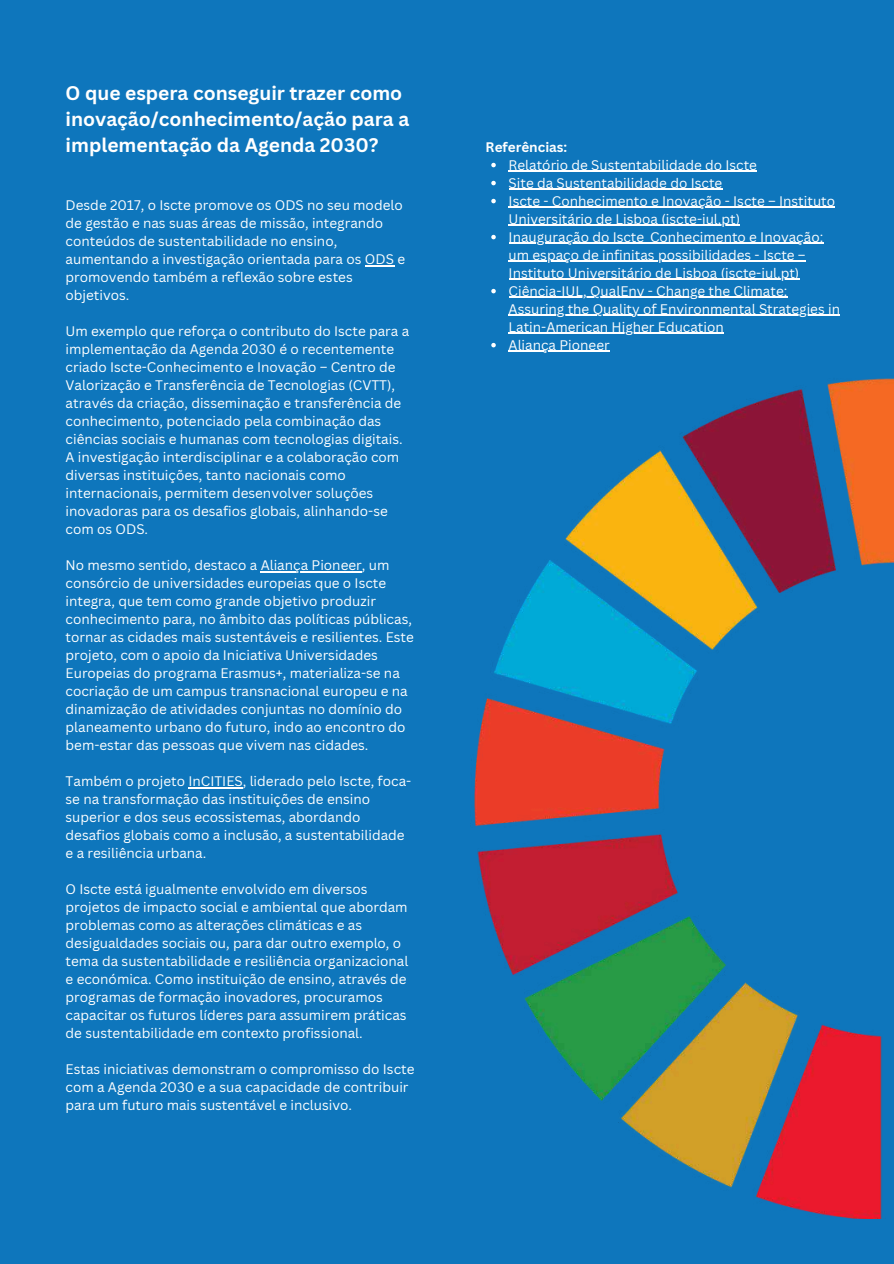
<style>
.page{position:relative;width:894px;height:1264px;background:#fff}
.page>*{position:absolute;margin:0;border:0;box-sizing:border-box;transform-origin:0 0}
.t1{font:700 19.2px/25.8px "Canva Sans";color:#fff}
.t2{font:13.5px/18px "Canva Sans";color:#fff}
.t3{font:700 13.5px "Canva Sans";color:#fff}
</style>
<div class="page">
<div style="left:0;top:0;width:893px;height:1263px;background:#0e76bc"></div>
<svg style="left:365px;top:265px;width:29px;height:1px"></svg>
<hr style="left:261px;top:571px;width:101px;height:1px;background:#fff">
<hr style="left:188px;top:787px;width:55px;height:1px;background:#fff">
<svg style="left:491px;top:163px;width:4px;height:4px"></svg>
<hr style="left:508px;top:171px;width:249px;height:1px;background:#fff">
<svg style="left:491px;top:181px;width:4px;height:4px"></svg>
<hr style="left:508px;top:189px;width:214px;height:1px;background:#fff">
<svg style="left:491px;top:199px;width:4px;height:4px"></svg>
<hr style="left:508px;top:207px;width:327px;height:1px;background:#fff">
<hr style="left:508px;top:225px;width:232px;height:1px;background:#fff">
<svg style="left:491px;top:235px;width:4px;height:4px"></svg>
<hr style="left:508px;top:243px;width:315px;height:1px;background:#fff">
<hr style="left:508px;top:261px;width:297px;height:1px;background:#fff">
<hr style="left:508px;top:279px;width:291px;height:1px;background:#fff">
<svg style="left:491px;top:289px;width:4px;height:4px"></svg>
<hr style="left:508px;top:297px;width:279px;height:1px;background:#fff">
<hr style="left:508px;top:315px;width:332px;height:1px;background:#fff">
<hr style="left:508px;top:333px;width:215px;height:1px;background:#fff">
<svg style="left:491px;top:343px;width:4px;height:4px"></svg>
<hr style="left:508px;top:351px;width:101px;height:1px;background:#fff">
<img style="left:474px;top:378px;width:419px;height:840px">
<h1 class="t1" style="left:66px;top:80px;width:345px">O que espera conseguir trazer como inovação/conhecimento/ação para a implementação da Agenda 2030?</h1>
<p class="t2" style="left:66px;top:195px;width:341px">Desde 2017, o Iscte promove os ODS no seu modelo de gestão e nas suas áreas de missão, integrando conteúdos de sustentabilidade no ensino, aumentando a investigação orientada para os ODS e promovendo também a reflexão sobre estes objetivos.</p>
<p class="t2" style="left:66px;top:321px;width:345px">Um exemplo que reforça o contributo do Iscte para a implementação da Agenda 2030 é o recentemente criado Iscte-Conhecimento e Inovação – Centro de Valorização e Transferência de Tecnologias (CVTT), através da criação, disseminação e transferência de conhecimento, potenciado pela combinação das ciências sociais e humanas com tecnologias digitais.<br>A investigação interdisciplinar e a colaboração com diversas instituições, tanto nacionais como internacionais, permitem desenvolver soluções inovadoras para os desafios globais, alinhando-se com os ODS.</p>
<p class="t2" style="left:66px;top:555px;width:350px">No mesmo sentido, destaco a Aliança Pioneer, um consórcio de universidades europeias que o Iscte integra, que tem como grande objetivo produzir conhecimento para, no âmbito das políticas públicas, tornar as cidades mais sustentáveis e resilientes. Este projeto, com o apoio da Iniciativa Universidades Europeias do programa Erasmus+, materializa-se na cocriação de um campus transnacional europeu e na dinamização de atividades conjuntas no domínio do planeamento urbano do futuro, indo ao encontro do bem-estar das pessoas que vivem nas cidades.</p>
<p class="t2" style="left:66px;top:771px;width:347px">Também o projeto InCITIES, liderado pelo Iscte, foca&shy;se na transformação das instituições de ensino superior e dos seus ecossistemas, abordando desafios globais como a inclusão, a sustentabilidade e a resiliência urbana.</p>
<p class="t2" style="left:66px;top:879px;width:344px">O Iscte está igualmente envolvido em diversos projetos de impacto social e ambiental que abordam problemas como as alterações climáticas e as desigualdades sociais ou, para dar outro exemplo, o tema da sustentabilidade e resiliência organizacional e económica. Como instituição de ensino, através de programas de formação inovadores, procuramos capacitar os futuros líderes para assumirem práticas de sustentabilidade em contexto profissional.</p>
<p class="t2" style="left:66px;top:1059px;width:350px">Estas iniciativas demonstram o compromisso do Iscte com a Agenda 2030 e a sua capacidade de contribuir para um futuro mais sustentável e inclusivo.</p>
<p class="t3" style="left:485px;top:137px;width:83px">Referências:</p>
<p class="t2" style="left:508px;top:155px;width:333px">Relatório de Sustentabilidade do Iscte<br>Site da Sustentabilidade do Iscte<br>Iscte - Conhecimento e Inovação - Iscte – Instituto Universitário de Lisboa (iscte-iul.pt)<br>Inauguração do Iscte_Conhecimento e Inovação: um espaço de infinitas possibilidades - Iscte – Instituto Universitário de Lisboa (iscte-iul.pt)<br>Ciência-IUL, QualEnv - Change the Climate:<br>Assuring the Quality of Environmental Strategies in Latin-American Higher Education<br>Aliança Pioneer</p>
</div>
